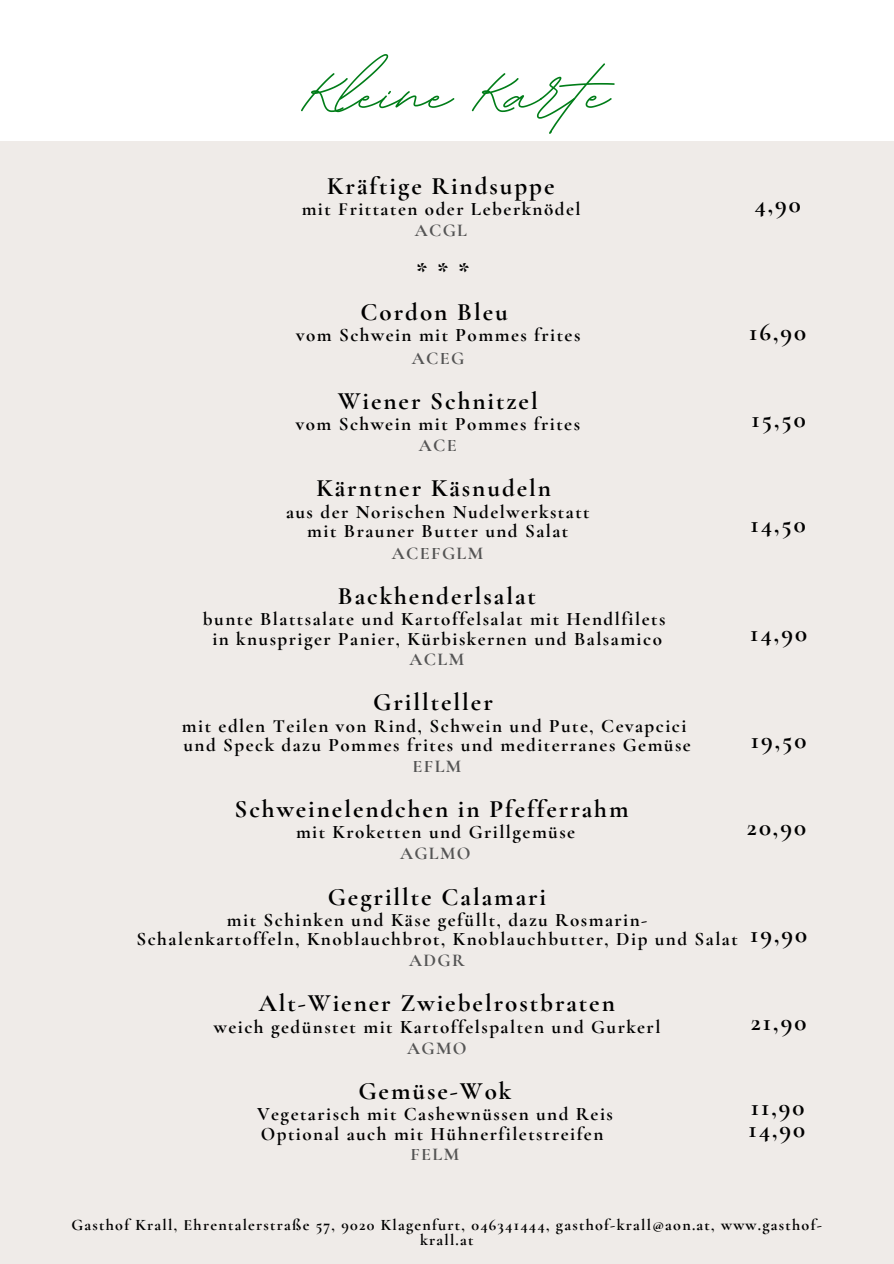
<style>
.page{position:relative;width:894px;height:1264px;background:#fff}
.page>*{position:absolute;margin:0;border:0;box-sizing:border-box;transform-origin:0 0}
.t1{font:700 103.35px "BD Script";color:#007d18}
.t2{font:700 25.05px "Cormorant Garamond";letter-spacing:.08em;color:#000}
.t3{font:700 19.05px/19.2px "Cormorant Garamond";letter-spacing:.08em;color:#000;text-align:center}
.t4{font:700 18px "Cormorant Garamond";letter-spacing:.08em;color:#545454}
.t5{font:700 16.05px/15.8px "Cormorant Garamond";letter-spacing:.08em;color:#000;text-align:center}
</style>
<div class="page">
<div style="left:0;top:141px;width:893px;height:1122px;background:#efebe8"></div>
<h4 class="t1" style="left:303px;top:26px;width:307px">Kleine Karte</h4>
<h2 class="t2" style="left:327px;top:171px;width:229px">Kräftige Rindsuppe</h2>
<h2 class="t3" style="left:301px;top:200px;width:280px">mit Frittaten oder Leberknödel</h2>
<h3 class="t4" style="left:414px;top:219px;width:54px">ACGL</h3>
<h4 class="t2" style="left:416px;top:257px;width:55px">***</h4>
<p class="t2" style="left:754px;top:189px;width:48px">4,90</p>
<h2 class="t2" style="left:360px;top:297px;width:149px">Cordon Bleu</h2>
<h2 class="t3" style="left:296px;top:325px;width:286px">vom Schwein mit Pommes frites</h2>
<h3 class="t2" style="left:749px;top:317px;width:58px">16,90</h3>
<h4 class="t4" style="left:412px;top:347px;width:54px">ACEG</h4>
<h4 class="t2" style="left:337px;top:386px;width:201px">Wiener Schnitzel</h4>
<h4 class="t3" style="left:296px;top:415px;width:286px">vom Schwein mit Pommes frites</h4>
<h2 class="t4" style="left:418px;top:434px;width:39px">ACE</h2>
<h4 class="t2" style="left:316px;top:473px;width:236px">Kärntner Käsnudeln</h4>
<h4 class="t3" style="left:286px;top:502px;width:305px">aus der Norischen Nudelwerkstatt mit Brauner Butter und Salat</h4>
<h2 class="t4" style="left:392px;top:542px;width:93px">ACEFGLM</h2>
<h4 class="t2" style="left:338px;top:581px;width:200px">Backhenderlsalat</h4>
<h4 class="t3" style="left:203px;top:609px;width:464px">bunte Blattsalate und Kartoffelsalat mit Hendlfilets in knuspriger Panier, Kürbiskernen und Balsamico</h4>
<h2 class="t4" style="left:409px;top:648px;width:56px">ACLM</h2>
<h2 class="t2" style="left:373px;top:687px;width:121px">Grillteller</h2>
<h2 class="t3" style="left:182px;top:716px;width:510px;text-align:left">mit edlen Teilen von Rind, Schwein und Pute, Cevapcici und Speck dazu Pommes frites und mediterranes Gemüse</h2>
<h3 class="t4" style="left:412px;top:755px;width:50px">EFLM</h3>
<h3 class="t2" style="left:751px;top:404px;width:56px">15,50</h3>
<h3 class="t2" style="left:750px;top:509px;width:57px">14,50</h3>
<h3 class="t2" style="left:750px;top:618px;width:58px">14,90</h3>
<h2 class="t2" style="left:750px;top:724px;width:57px">19,50</h2>
<h2 class="t2" style="left:234px;top:794px;width:395px">Schweinelendchen in Pfefferrahm</h2>
<h2 class="t3" style="left:296px;top:822px;width:280px">mit Kroketten und Grillgemüse</h2>
<h3 class="t4" style="left:400px;top:842px;width:72px">AGLMO</h3>
<h4 class="t2" style="left:746px;top:812px;width:60px">20,90</h4>
<h2 class="t2" style="left:327px;top:881px;width:220px">Gegrillte Calamari</h2>
<h2 class="t3" style="left:136px;top:910px;width:602px">mit Schinken und Käse gefüllt, dazu Rosmarin-<br>Schalenkartoffeln, Knoblauchbrot, Knoblauchbutter, Dip und Salat</h2>
<h3 class="t4" style="left:409px;top:949px;width:57px">ADGR</h3>
<h4 class="t2" style="left:750px;top:919px;width:58px">19,90</h4>
<h2 class="t2" style="left:259px;top:988px;width:357px">Alt-Wiener Zwiebelrostbraten</h2>
<h2 class="t3" style="left:214px;top:1017px;width:448px">weich gedünstet mit Kartoffelspalten und Gurkerl</h2>
<h3 class="t4" style="left:407px;top:1036px;width:61px">AGMO</h3>
<h2 class="t2" style="left:358px;top:1075px;width:154px">Gemüse-Wok</h2>
<h2 class="t3" style="left:257px;top:1104px;width:357px;text-align:left">Vegetarisch mit Cashewnüssen und Reis<br>Optional auch mit Hühnerfiletstreifen</h2>
<h2 class="t4" style="left:410px;top:1143px;width:50px">FELM</h2>
<h4 class="t2" style="left:750px;top:1006px;width:57px">21,90</h4>
<h3 class="t2" style="left:750px;top:1092px;width:55px">11,90</h3>
<p class="t2" style="left:748px;top:1113px;width:58px">14,90</p>
<h1 class="t5" style="left:71px;top:1216px;width:751px">Gasthof Krall, Ehrentalerstraße 57, 9020 Klagenfurt, 046341444, gasthof-krall@aon.at, www.gasthof&shy;krall.at</h1>
</div>
